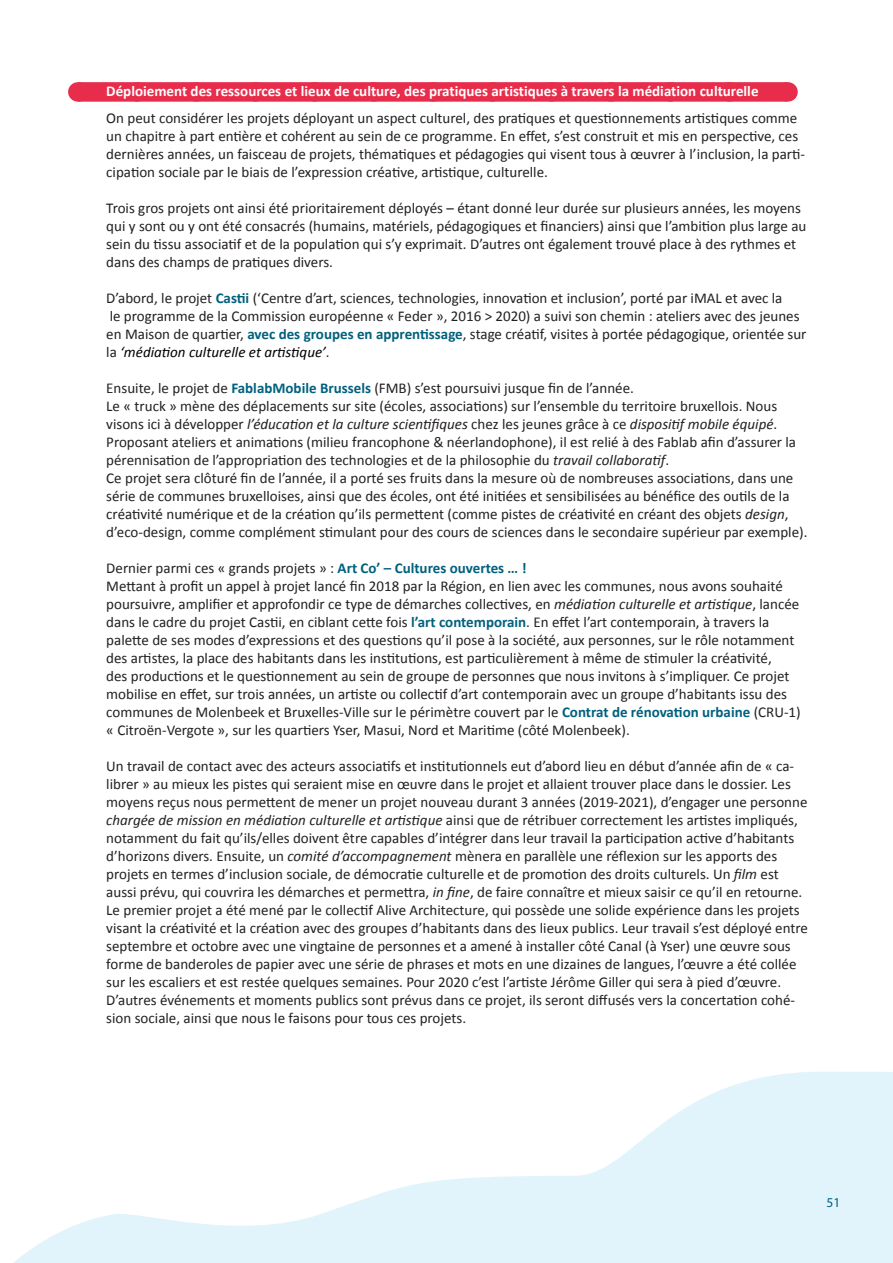
<style>
.page{position:relative;width:893px;height:1263px;background:#fff}
.page>*{position:absolute;margin:0;border:0;box-sizing:border-box;transform-origin:0 0}
.texte{font:15px/18px "Calibri";color:#231f20}
.ROSE_endessous-sstit{font:700 15px "Calibri";color:#fff}
.t1{font:13.5px "Myriad Pro";color:#00617d}
.s1{font-weight:700;color:#00617d}
.s2{font-style:italic;color:#000}
.s3{font-style:italic}
</style>
<div class="page">
<svg style="left:13px;top:1071px;width:880px;height:192px"></svg>
<div style="left:78px;top:82px;width:709px;height:20px;background:#e72d4b"></div>
<svg style="left:137px;top:82px;width:620px;height:20px"></svg>
<svg style="left:787px;top:82px;width:1px;height:20px"></svg>
<p class="ROSE_endessous-sstit" style="left:106px;top:82px;width:654px">Déploiement des ressources et lieux de culture, des pratiques artistiques à travers la médiation culturelle</p>
<p class="texte" style="left:106px;top:109px;width:700px">On peut considérer les projets déployant un aspect culturel, des pratiques et questionnements artistiques comme un chapitre à part entière et cohérent au sein de ce programme. En effet, s’est construit et mis en perspective, ces dernières années, un faisceau de projets, thématiques et pédagogies qui visent tous à œuvrer à l’inclusion, la parti&shy;cipation sociale par le biais de l’expression créative, artistique, culturelle.</p>
<p class="texte" style="left:106px;top:199px;width:702px">Trois gros projets ont ainsi été prioritairement déployés – étant donné leur durée sur plusieurs années, les moyens qui y sont ou y ont été consacrés (humains, matériels, pédagogiques et financiers) ainsi que l’ambition plus large au sein du tissu associatif et de la population qui s’y exprimait. D’autres ont également trouvé place à des rythmes et dans des champs de pratiques divers.</p>
<p class="texte" style="left:106px;top:289px;width:678px">D’abord, le projet <span class="s1">Castii</span> (‘Centre d’art, sciences, technologies, innovation et inclusion’, porté par iMAL et avec la</p>
<p class="texte" style="left:106px;top:307px;width:702px">le programme de la Commission européenne « Feder », 2016 &gt; 2020) a suivi son chemin : ateliers avec des jeunes en Maison de quartier, <span class="s1">avec des groupes en apprentissage</span>, stage créatif, visites à portée pédagogique, orientée sur la <span class="s2">‘médiation culturelle et artistique’</span>.</p>
<p class="texte" style="left:106px;top:379px;width:529px">Ensuite, le projet de <span class="s1">FablabMobile Brussels</span> (FMB) s’est poursuivi jusque fin de l’année.</p>
<p class="texte" style="left:106px;top:397px;width:691px">Le « truck » mène des déplacements sur site (écoles, associations) sur l’ensemble du territoire bruxellois. Nous visons ici à développer <span class="s3">l’éducation et la culture scientifiques</span> chez les jeunes grâce à ce <span class="s3">dispositif mobile équipé</span>.<br>Proposant ateliers et animations (milieu francophone &amp; néerlandophone), il est relié à des Fablab afin d’assurer la pérennisation de l’appropriation des technologies et de la philosophie du <span class="s3">travail collaboratif</span>.</p>
<p class="texte" style="left:106px;top:469px;width:703px">Ce projet sera clôturé fin de l’année, il a porté ses fruits dans la mesure où de nombreuses associations, dans une série de communes bruxelloises, ainsi que des écoles, ont été initiées et sensibilisées au bénéfice des outils de la créativité numérique et de la création qu’ils permettent (comme pistes de créativité en créant des objets <span class="s3">design</span>, d’eco-design, comme complément stimulant pour des cours de sciences dans le secondaire supérieur par exemple).</p>
<p class="texte" style="left:106px;top:559px;width:422px">Dernier parmi ces « grands projets » : <span class="s1">Art Co’ – Cultures ouvertes … !</span></p>
<p class="texte" style="left:106px;top:577px;width:696px">Mettant à profit un appel à projet lancé fin 2018 par la Région, en lien avec les communes, nous avons souhaité poursuivre, amplifier et approfondir ce type de démarches collectives, en <span class="s3">médiation culturelle et artistique</span>, lancée dans le cadre du projet Castii, en ciblant cette fois <span class="s1">l’art contemporain</span>. En effet l’art contemporain, à travers la palette de ses modes d’expressions et des questions qu’il pose à la société, aux personnes, sur le rôle notamment des artistes, la place des habitants dans les institutions, est particulièrement à même de stimuler la créativité,<br>des productions et le questionnement au sein de groupe de personnes que nous invitons à s’impliquer. Ce projet mobilise en effet, sur trois années, un artiste ou collectif d’art contemporain avec un groupe d’habitants issu des communes de Molenbeek et Bruxelles-Ville sur le périmètre couvert par le <span class="s1">Contrat de rénovation urbaine</span> (CRU-1) « Citroën-Vergote », sur les quartiers Yser, Masui, Nord et Maritime (côté Molenbeek).</p>
<p class="texte" style="left:106px;top:757px;width:703px">Un travail de contact avec des acteurs associatifs et institutionnels eut d’abord lieu en début d’année afin de « ca&shy;librer » au mieux les pistes qui seraient mise en œuvre dans le projet et allaient trouver place dans le dossier. Les moyens reçus nous permettent de mener un projet nouveau durant 3 années (2019-2021), d’engager une personne <span class="s3">chargée de mission en médiation culturelle et artistique</span> ainsi que de rétribuer correctement les artistes impliqués, notamment du fait qu’ils/elles doivent être capables d’intégrer dans leur travail la participation active d’habitants d’horizons divers. Ensuite, un <span class="s3">comité d’accompagnement</span> mènera en parallèle une réflexion sur les apports des projets en termes d’inclusion sociale, de démocratie culturelle et de promotion des droits culturels. Un <span class="s3">film</span> est aussi prévu, qui couvrira les démarches et permettra, <span class="s3">in fine</span>, de faire connaître et mieux saisir ce qu’il en retourne.<br>Le premier projet a été mené par le collectif Alive Architecture, qui possède une solide expérience dans les projets visant la créativité et la création avec des groupes d’habitants dans des lieux publics. Leur travail s’est déployé entre septembre et octobre avec une vingtaine de personnes et a amené à installer côté Canal (à Yser) une œuvre sous forme de banderoles de papier avec une série de phrases et mots en une dizaines de langues, l’œuvre a été collée sur les escaliers et est restée quelques semaines. Pour 2020 c’est l’artiste Jérôme Giller qui sera à pied d’œuvre.<br>D’autres événements et moments publics sont prévus dans ce projet, ils seront diffusés vers la concertation cohé&shy;sion sociale, ainsi que nous le faisons pour tous ces projets.</p>
<p class="t1" style="left:826px;top:1194px;width:15px">51</p>
</div>
